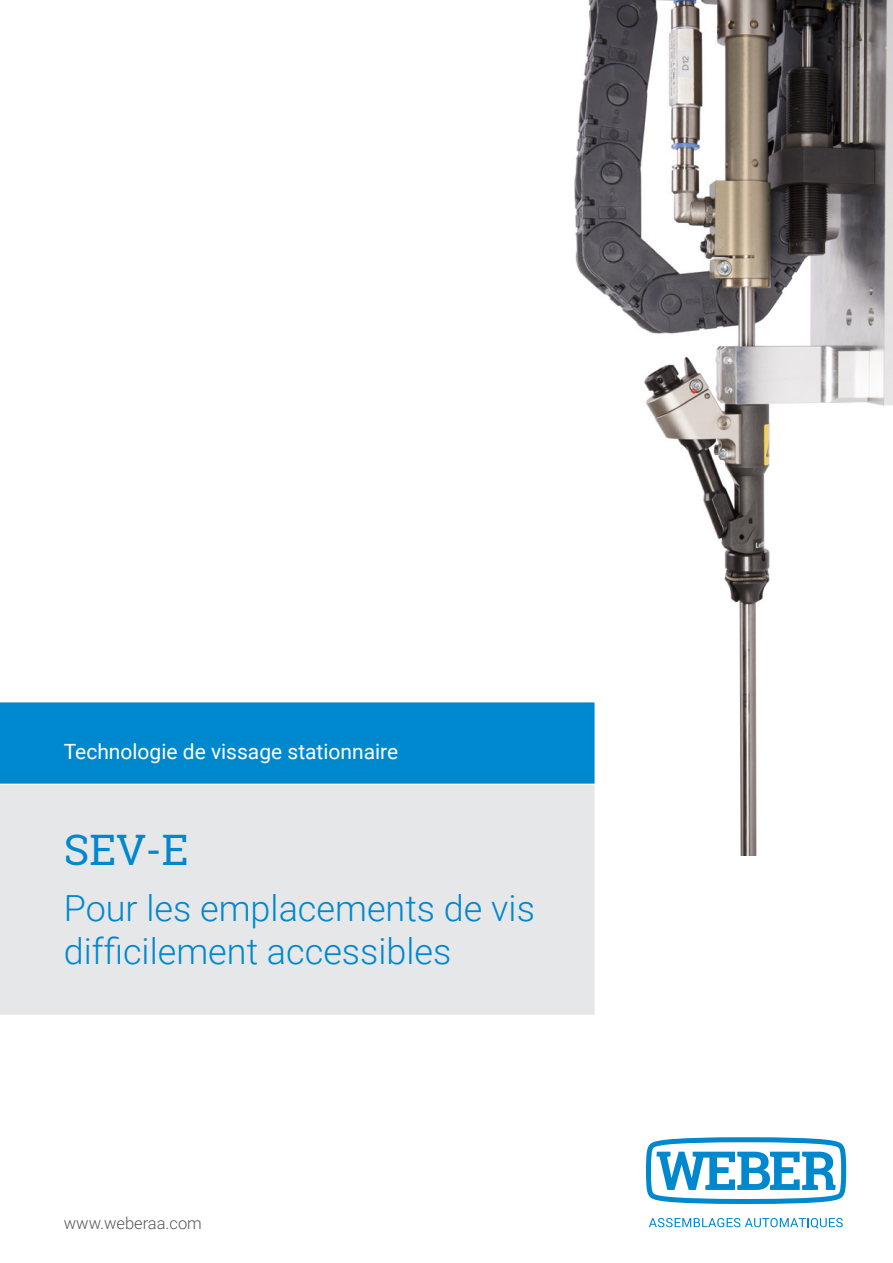
<style>
.page{position:relative;width:893px;height:1263px;background:#fff}
.page>*{position:absolute;margin:0;border:0;box-sizing:border-box;transform-origin:0 0}
.t1{font:42px "Roboto Slab";color:#0088ce}
.t2{font:300 36px/43.2px "Roboto";color:#0088ce}
.t3{font:21px "Roboto";color:#fff}
.t4{font:300 16.5px "Roboto";color:#57585a}
</style>
<div class="page">
<img style="left:574px;top:0;width:319px;height:856px">
<svg style="left:646px;top:1137px;width:200px;height:67px"></svg>
<svg style="left:649px;top:1218px;width:194px;height:10px"></svg>
<div style="left:0;top:701px;width:596px;height:82px;background:#0088ce"></div>
<div style="left:0;top:783px;width:597px;height:232px;background:#e6e7e9"></div>
<p class="t3" style="left:64px;top:737px;width:336px">Technologie de vissage stationnaire</p>
<p class="t1" style="left:64px;top:820px;width:126px">SEV-E</p>
<p class="t2" style="left:64px;top:885px;width:473px">Pour les emplacements de vis difficilement accessibles</p>
<p class="t4" style="left:64px;top:1212px;width:140px">www.weberaa.com</p>
</div>
